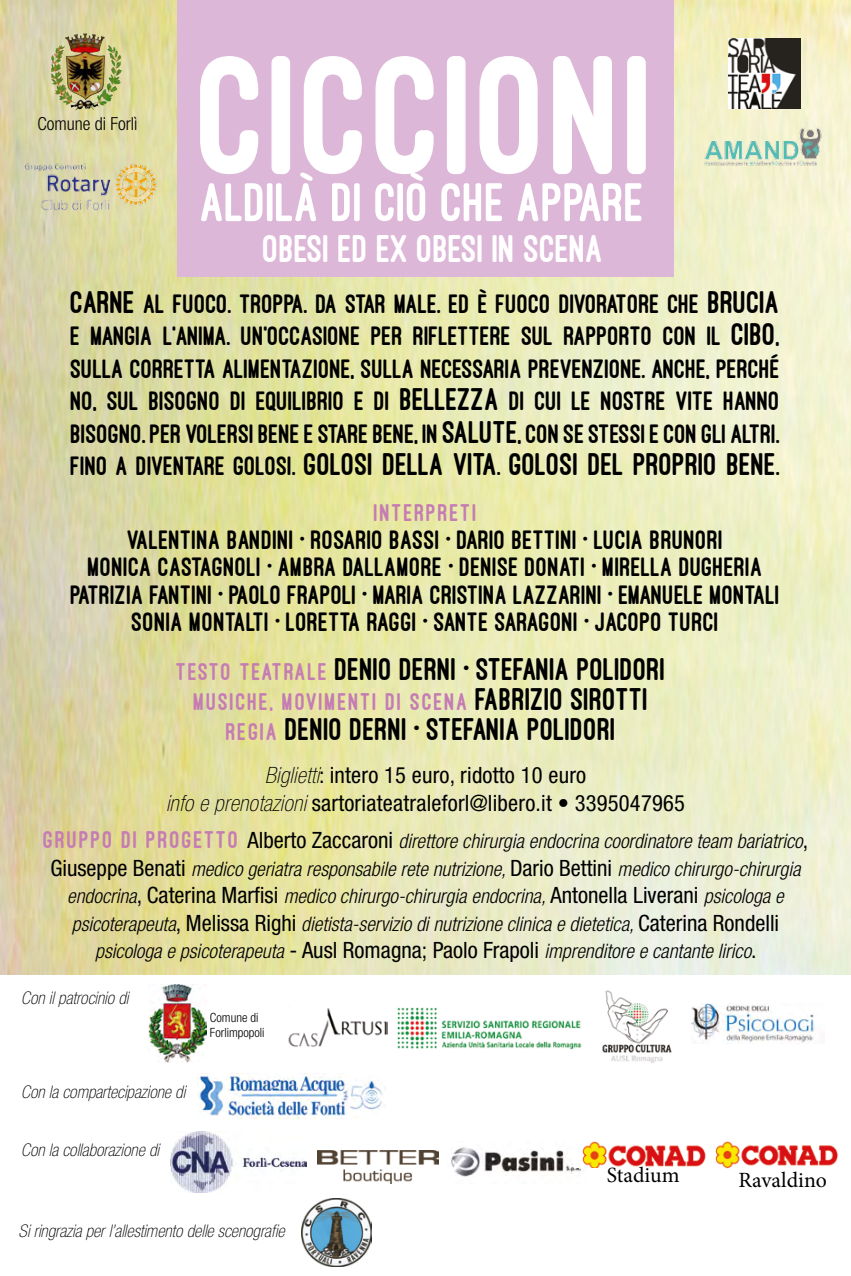
<style>
.page{position:relative;width:851px;height:1276px;background:#fff}
.page>*{position:absolute;margin:0;border:0;box-sizing:border-box;transform-origin:0 0}
.t1{font:800 173.25px "Ostrich Sans";letter-spacing:.02em;color:#fff}
.t2{font:800 56.25px "Ostrich Sans";color:#fff}
.t3{font:800 40px "Ostrich Sans";color:#fff}
.t4{font:800 32.5px "Ostrich Sans";letter-spacing:.005em;color:#000}
.t5{font:800 27.5px/32.5px "Ostrich Sans";letter-spacing:.005em;color:#000;text-align:center}
.t6{font:800 25px "Ostrich Sans";letter-spacing:.07em;color:#c57cb3}
.t7{font:condensed 22.5px/27.5px "Helvetica Neue";letter-spacing:.01em;color:#000;text-align:center}
.t8{font:21.75px "Minion Pro";color:#000}
.t9{font:italic 300 condensed 20px/27.5px "Helvetica Neue";color:#000;text-align:center}
.t10{font:300 condensed 18px "Helvetica Neue";color:#000}
.t11{font:italic 100 condensed 17.5px "Helvetica Neue";color:#000}
.t12{font:300 condensed 12.75px/15.2px "Helvetica Neue";color:#000}
.s1{font-size:32.5px}
.s2{font-size:27.5px}
.s3{font-size:25px;color:#c57cb3}
.s4{font-size:32.5px;color:#000}
.s5{font-weight:100;font-style:italic}
.s6{font-family:"Ostrich Sans";font-weight:800;font-style:normal;font-stretch:normal;font-size:25px;color:#c57cb3}
.s7{font-weight:400;font-style:normal;font-size:22.5px}
</style>
<div class="page">
<img style="left:0;top:0;width:850px;height:974px">
<div style="left:177px;top:0;width:496px;height:276px;background:#ddb7d7"></div>
<svg style="left:200px;top:56px;width:59px;height:118px"></svg>
<div style="left:271px;top:56px;width:19px;height:118px;border:1px solid #fff;border-radius:6px"></div>
<svg style="left:303px;top:56px;width:59px;height:118px"></svg>
<svg style="left:375px;top:56px;width:59px;height:118px"></svg>
<div style="left:447px;top:56px;width:18px;height:118px;border:1px solid #fff;border-radius:6px"></div>
<svg style="left:479px;top:56px;width:59px;height:118px"></svg>
<svg style="left:553px;top:56px;width:59px;height:118px"></svg>
<div style="left:627px;top:56px;width:18px;height:118px;border:1px solid #fff;border-radius:6px"></div>
<img style="left:65px;top:33px;width:40px;height:67px">
<img style="left:19px;top:162px;width:145px;height:53px">
<img style="left:728px;top:38px;width:72px;height:71px">
<img style="left:702px;top:127px;width:121px;height:40px">
<img style="left:288px;top:1008px;width:99px;height:39px">
<img style="left:602px;top:990px;width:70px;height:73px">
<img style="left:397px;top:1007px;width:185px;height:42px">
<img style="left:691px;top:1003px;width:125px;height:40px">
<img style="left:148px;top:985px;width:59px;height:77px">
<img style="left:197px;top:1073px;width:189px;height:45px">
<img style="left:317px;top:1150px;width:122px;height:33px">
<img style="left:171px;top:1131px;width:136px;height:62px">
<img style="left:451px;top:1147px;width:130px;height:30px">
<img style="left:574px;top:1141px;width:132px;height:26px">
<img style="left:715px;top:1141px;width:123px;height:27px">
<img style="left:301px;top:1198px;width:70px;height:68px">
<p class="t10" style="left:37px;top:114px;width:101px">Comune di Forlì</p>
<h1 class="t1" style="left:201px;top:24px;width:457px">CICCIONI</h1>
<h2 class="t2" style="left:201px;top:172px;width:445px">ALDILÀ DI CIÒ CHE APPARE</h2>
<h3 class="t3" style="left:263px;top:228px;width:342px">OBESI ED EX OBESI IN SCENA</h3>
<p class="t5" style="left:71px;top:287px;width:710px;text-align:justify"><span class="s1">CARNE</span> AL FUOCO. TROPPA. DA STAR MALE. ED È FUOCO DIVORATORE CHE <span class="s1">BRUCIA </span>E MANGIA L’ANIMA. UN’OCCASIONE PER RIFLETTERE SUL RAPPORTO CON IL <span class="s1">CIBO</span>, SULLA CORRETTA ALIMENTAZIONE, SULLA NECESSARIA PREVENZIONE. ANCHE, PERCHÉ NO, SUL BISOGNO DI EQUILIBRIO E DI <span class="s1">BELLEZZA</span> DI CUI LE NOSTRE VITE HANNO BISOGNO. PER VOLERSI BENE E STARE BENE, IN <span class="s1">SALUTE</span>, CON SE STESSI E CON GLI ALTRI.</p>
<p class="t4" style="left:71px;top:447px;width:710px"><span class="s2">FINO A DIVENTARE GOLOSI.</span> GOLOSI DELLA VITA<span class="s2">.</span> GOLOSI DEL PROPRIO BENE<span class="s2">.</span></p>
<p class="t6" style="left:374px;top:500px;width:104px">INTERPRETI</p>
<p class="t5" style="left:71px;top:526px;width:710px;line-height:27.5px">VALENTINA BANDINI • ROSARIO BASSI • DARIO BETTINI • LUCIA BRUNORI<br>MONICA CASTAGNOLI • AMBRA DALLAMORE • DENISE DONATI • MIRELLA DUGHERIA PATRIZIA FANTINI • PAOLO FRAPOLI • MARIA CRISTINA LAZZARINI • EMANUELE MONTALI SONIA MONTALTI • LORETTA RAGGI • SANTE SARAGONI • JACOPO TURCI</p>
<p class="t4" style="left:176px;top:652px;width:491px"><span class="s3">TESTO TEATRALE</span> DENIO DERNI • STEFANIA POLIDORI</p>
<p class="t6" style="left:194px;top:688px;width:456px">MUSICHE, MOVIMENTI DI SCENA <span class="s4">FABRIZIO SIROTTI</span></p>
<p class="t4" style="left:226px;top:712px;width:391px"><span class="s3">REGIA</span> DENIO DERNI • STEFANIA POLIDORI</p>
<p class="t7" style="left:166px;top:761px;width:520px"><span class="s5">Biglietti</span>: intero 15 euro, ridotto 10 euro<br><span class="s5">info e prenotazioni</span> sartoriateatraleforl@libero.it • 3395047965</p>
<p class="t9" style="left:44px;top:827px;width:766px"><span class="s6">GRUPPO DI PROGETTO</span> <span class="s7">Alberto Zaccaroni</span> direttore chirurgia endocrina coordinatore team bariatrico<span class="s7">, Giuseppe Benati</span> medico geriatra responsabile rete nutrizione, <span class="s7">Dario Bettini</span> medico chirurgo-chirurgia endocrina<span class="s7">, Caterina Marfisi</span> medico chirurgo-chirurgia endocrina, <span class="s7">Antonella Liverani</span> psicologa e psicoterapeuta<span class="s7">, Melissa Righi</span> dietista-servizio di nutrizione clinica e dietetica, <span class="s7">Caterina Rondelli </span>psicologa e psicoterapeuta <span class="s7">- Ausl Romagna; Paolo Frapoli</span> imprenditore e cantante lirico<span class="s7">.</span></p>
<p class="t11" style="left:21px;top:988px;width:109px">Con il patrocinio di</p>
<p class="t11" style="left:21px;top:1081px;width:165px">Con la compartecipazione di</p>
<p class="t11" style="left:21px;top:1140px;width:139px">Con la collaborazione di</p>
<p class="t12" style="left:210px;top:1010px;width:56px">Comune di<br>Forlimpopoli</p>
<p class="t11" style="left:19px;top:1221px;width:267px">Si ringrazia per l’allestimento delle scenografie</p>
<p class="t8" style="left:606px;top:1161px;width:74px">Stadium</p>
<p class="t8" style="left:738px;top:1165px;width:90px">Ravaldino</p>
</div>
